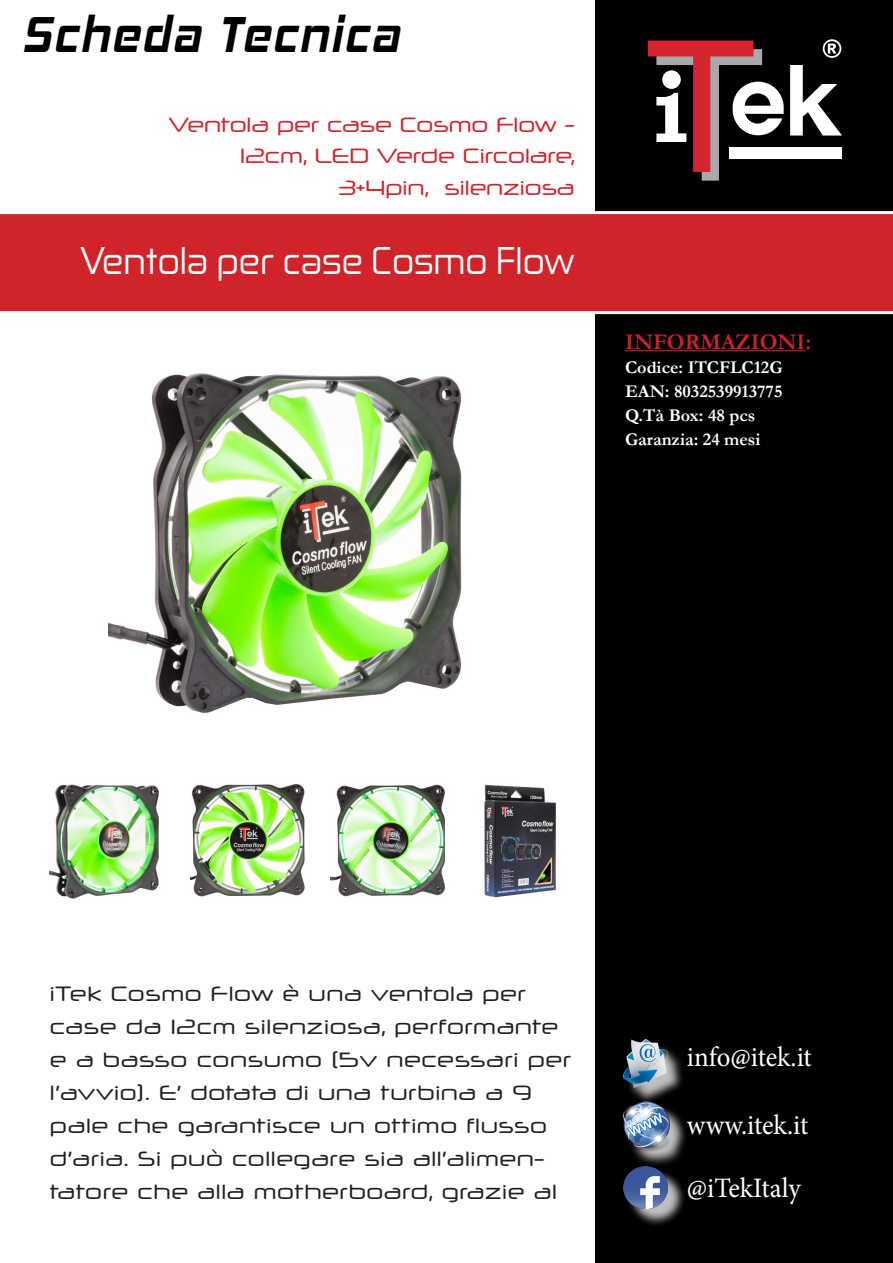
<style>
.page{position:relative;width:893px;height:1263px;background:#fff}
.page>*{position:absolute;margin:0;border:0;box-sizing:border-box;transform-origin:0 0}
.t1{font:italic 700 50.85px "Hemi Head Rg";letter-spacing:.05em;color:#000;scale:.88 1}
.t2{font:36px "Zekton Rg";color:#fff}
.t3{font:28.05px "Minion Pro";letter-spacing:-.005em;color:#fff;scale:.96 1}
.t4{font:700 22.5px "Garamond";color:#cd202e}
.t5{font:21px/33px "Neuropol X Rg";letter-spacing:.03em;color:#231f20}
.t6{font:21px "Neuropol X Rg";color:#d1232a}
.t7{font:700 18px/24px "Garamond";color:#fff}
</style>
<div class="page">
<div style="left:595px;top:0;width:298px;height:1263px;background:#000"></div>
<div style="left:0;top:211px;width:893px;height:103px;background:#d1232a"></div>
<div style="left:730px;top:148px;width:112px;height:11px;background:#fff"></div>
<svg style="left:790px;top:65px;width:52px;height:71px"></svg>
<svg style="left:823px;top:39px;width:18px;height:19px"></svg>
<svg style="left:648px;top:41px;width:136px;height:140px"></svg>
<hr style="left:625px;top:350px;width:180px;height:1px;background:#cd202e">
<div style="left:626px;top:1169px;width:60px;height:58px;background:#fff;opacity:.75"></div>
<img style="left:624px;top:1169px;width:44px;height:39px">
<div style="left:626px;top:1104px;width:61px;height:65px;background:#fff;opacity:.75"></div>
<img style="left:622px;top:1105px;width:51px;height:47px">
<div style="left:626px;top:1043px;width:60px;height:62px;background:#fff;opacity:.75"></div>
<img style="left:622px;top:1039px;width:51px;height:48px">
<img style="left:108px;top:373px;width:354px;height:340px">
<img style="left:50px;top:784px;width:109px;height:115px">
<img style="left:190px;top:784px;width:115px;height:113px">
<img style="left:330px;top:784px;width:116px;height:113px">
<img style="left:484px;top:784px;width:72px;height:114px">
<p class="t1" style="left:22px;top:4px;width:430px">Scheda Tecnica</p>
<p class="t6" style="left:169px;top:112px;width:407px">Ventola per case Cosmo Flow -</p>
<p class="t6" style="left:240px;top:143px;width:336px">12cm, LED Verde Circolare,</p>
<p class="t6" style="left:338px;top:175px;width:238px">3+4pin, silenziosa</p>
<p class="t2" style="left:80px;top:238px;width:496px">Ventola per case Cosmo Flow</p>
<p class="t4" style="left:625px;top:327px;width:188px">INFORMAZIONI:</p>
<p class="t7" style="left:625px;top:355px;width:159px">Codice: ITCFLC12G<br>EAN: 8032539913775<br>Q.Tà Box: 48 pcs<br>Garanzia: 24 mesi</p>
<p class="t5" style="left:50px;top:976px;width:523px">iTek Cosmo Flow è una ventola per case da 12cm silenziosa, performante e a basso consumo (5v necessari per l’avvio). E’ dotata di una turbina a 9 pale che garantisce un ottimo flusso d’aria. Si può collegare sia all’alimen&shy;tatore che alla motherboard, grazie al</p>
<p class="t3" style="left:687px;top:1038px;width:132px">info@itek.it</p>
<p class="t3" style="left:687px;top:1106px;width:128px">www.itek.it</p>
<p class="t3" style="left:687px;top:1170px;width:120px">@iTekItaly</p>
</div>
